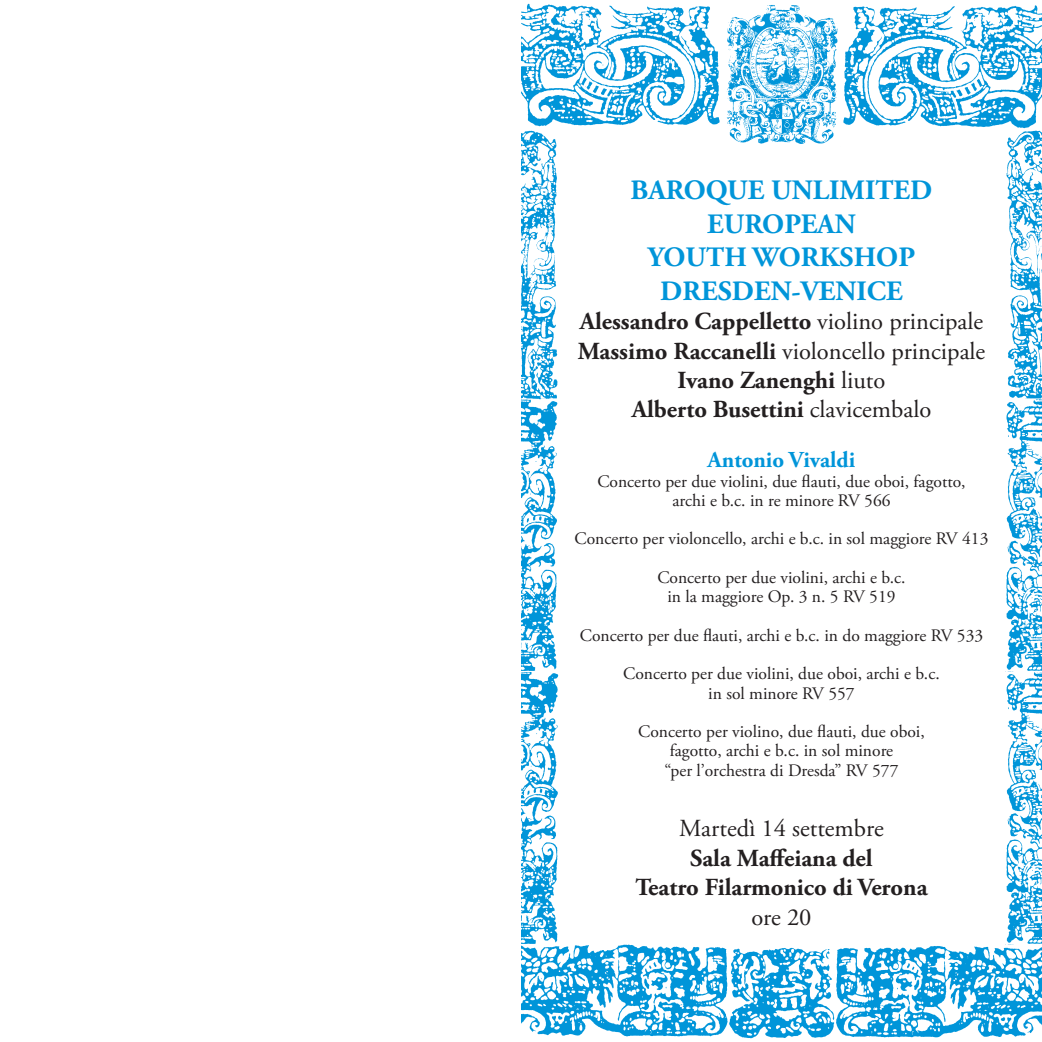
<style>
.page{position:relative;width:1042px;height:1042px;background:#fff}
.page>*{position:absolute;margin:0;border:0;box-sizing:border-box;transform-origin:0 0}
.t1{font:700 28px/33.6px "Adobe Garamond Pro";color:#0095d9;text-align:center}
.t2{font:700 24.5px/29.4px "Adobe Garamond Pro";color:#231f20;text-align:center}
.t3{font:24.5px "Adobe Garamond Pro";color:#231f20}
.t4{font:700 22.75px "Adobe Garamond Pro";color:#0095d9}
.t5{font:17.5px/19.2px "Adobe Garamond Pro";color:#231f20;text-align:center}
.s1{font-weight:400}
</style>
<div class="page">
<img style="left:521px;top:944px;width:521px;height:95px">
<img style="left:521px;top:3px;width:521px;height:126px">
<img style="left:725px;top:3px;width:116px;height:141px">
<img style="left:521px;top:131px;width:38px;height:813px">
<img style="left:1005px;top:131px;width:37px;height:813px">
<h1 class="t1" style="left:630px;top:174px;width:303px">BAROQUE UNLIMITED<br>EUROPEAN<br>YOUTH WORKSHOP<br>DRESDEN-VENICE</h1>
<h2 class="t2" style="left:578px;top:307px;width:409px">Alessandro Cappelletto <span class="s1">violino principale </span>Massimo Raccanelli <span class="s1">violoncello principale </span>Ivano Zanenghi <span class="s1">liuto<br></span>Alberto Busettini <span class="s1">clavicembalo</span></h2>
<h3 class="t4" style="left:707px;top:447px;width:149px">Antonio Vivaldi</h3>
<p class="t5" style="left:597px;top:472px;width:370px">Concerto per due violini, due flauti, due oboi, fagotto, archi e b.c. in re minore RV 566</p>
<p class="t5" style="left:574px;top:530px;width:415px">Concerto per violoncello, archi e b.c. in sol maggiore RV 413</p>
<p class="t5" style="left:657px;top:568px;width:250px">Concerto per due violini, archi e b.c. in la maggiore Op. 3 n. 5 RV 519</p>
<p class="t5" style="left:580px;top:626px;width:405px">Concerto per due flauti, archi e b.c. in do maggiore RV 533</p>
<p class="t5" style="left:623px;top:665px;width:318px">Concerto per due violini, due oboi, archi e b.c. in sol minore RV 557</p>
<p class="t5" style="left:638px;top:722px;width:288px">Concerto per violino, due flauti, due oboi, fagotto, archi e b.c. in sol minore<br>“per l’orchestra di Dresda” RV 577</p>
<h2 class="t3" style="left:679px;top:814px;width:206px">Martedì 14 settembre</h2>
<h2 class="t2" style="left:635px;top:844px;width:294px">Sala Maffeiana del<br>Teatro Filarmonico di Verona</h2>
<h2 class="t3" style="left:751px;top:902px;width:62px">ore 20</h2>
</div>
